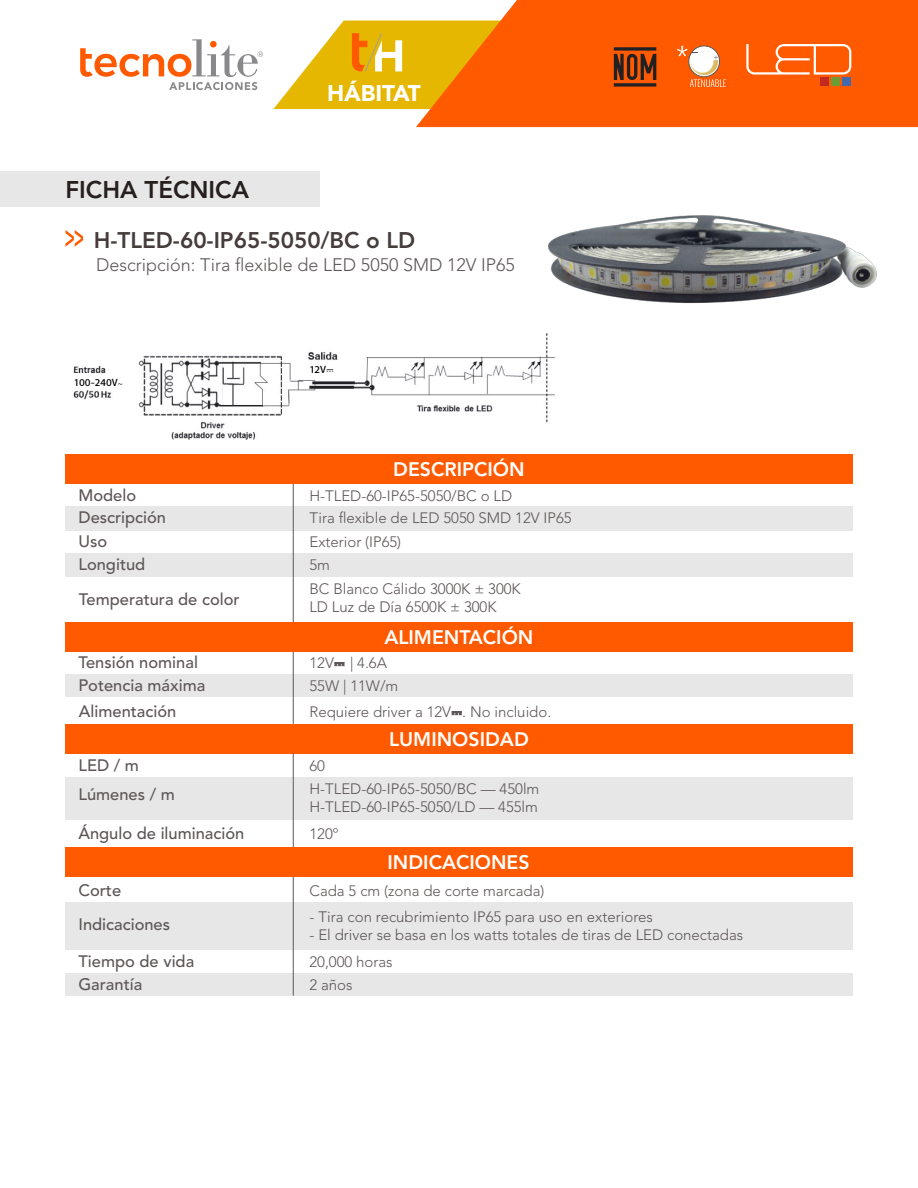
<style>
.page{position:relative;width:918px;height:1188px;background:#fff}
.page>*{position:absolute;margin:0;border:0;box-sizing:border-box;transform-origin:0 0}
.t1{font:800 24px "Avenir LT Std";color:#271e1e}
.t2{font:900 22.65px "Avenir LT Std";color:#fff}
.t3{font:800 22.5px "Avenir LT Std";color:#463c3c}
.t4{font:800 19.5px "Avenir LT Std";color:#fff}
.t5{font:300 18px "Avenir LT Std";color:#5d5656}
.t6{font:500 16.5px/23px "Avenir LT Std";color:#5d5656}
.t7{font:300 15px/18px "Avenir LT Std";color:#5d5656}
.t8{font:600 10.5px "Akagi";color:#000}
</style>
<div class="page">
<div style="left:0;top:171px;width:320px;height:36px;background:#e7e7e8"></div>
<svg style="left:65px;top:230px;width:18px;height:17px"></svg>
<div style="left:65px;top:507px;width:788px;height:24px;background:#e7e7e8"></div>
<div style="left:65px;top:554px;width:788px;height:23px;background:#e7e7e8"></div>
<svg style="left:335px;top:662px;width:9px;height:4px"></svg>
<svg style="left:452px;top:711px;width:10px;height:4px"></svg>
<div style="left:65px;top:454px;width:788px;height:30px;background:#ff5a00"></div>
<div style="left:65px;top:622px;width:788px;height:30px;background:#ff5a00"></div>
<div style="left:65px;top:724px;width:788px;height:29px;background:#ff5a00"></div>
<div style="left:65px;top:847px;width:787px;height:30px;background:#ff5a00"></div>
<div style="left:65px;top:675px;width:788px;height:22px;background:#e7e7e8"></div>
<div style="left:65px;top:973px;width:788px;height:23px;background:#e7e7e8"></div>
<div style="left:65px;top:777px;width:788px;height:43px;background:#e7e7e8"></div>
<div style="left:65px;top:902px;width:788px;height:48px;background:#e7e7e8"></div>
<hr style="left:293px;top:484px;width:1px;height:138px;background:#5d5656">
<hr style="left:293px;top:652px;width:1px;height:72px;background:#5d5656">
<hr style="left:293px;top:753px;width:1px;height:94px;background:#5d5656">
<hr style="left:293px;top:877px;width:1px;height:119px;background:#5d5656">
<img style="left:548px;top:215px;width:329px;height:89px">
<svg style="left:273px;top:21px;width:143px;height:88px"></svg>
<svg style="left:416px;top:0;width:502px;height:127px;background:#fc6709"></svg>
<div style="left:821px;top:77px;width:8px;height:9px;background:#c12a1f"></div>
<div style="left:832px;top:77px;width:8px;height:9px;background:#6e9d36"></div>
<div style="left:843px;top:77px;width:8px;height:9px;background:#456aab"></div>
<svg style="left:746px;top:44px;width:105px;height:31px;background:#ff7b34"></svg>
<svg style="left:677px;top:46px;width:49px;height:41px"></svg>
<svg style="left:80px;top:39px;width:183px;height:51px"></svg>
<img style="left:73px;top:334px;width:483px;height:106px">
<div style="left:304px;top:364px;width:44px;height:11px;background:#fff"></div>
<div style="left:71px;top:376px;width:59px;height:11px;background:#fff"></div>
<svg style="left:614px;top:47px;width:42px;height:40px;background:#853a14"></svg>
<h1 class="t1" style="left:65px;top:176px;width:185px">FICHA TÉCNICA</h1>
<h2 class="t2" style="left:327px;top:80px;width:95px">HÁBITAT</h2>
<h3 class="t3" style="left:94px;top:227px;width:323px">H-TLED-60-IP65-5050/BC o LD</h3>
<p class="t5" style="left:96px;top:254px;width:420px">Descripción: Tira flexible de LED 5050 SMD 12V IP65</p>
<p class="t8" style="left:74px;top:376px;width:45px">100-240V</p>
<p class="t6" style="left:78px;top:484px;width:89px">Modelo<br>Descripción</p>
<p class="t8" style="left:310px;top:363px;width:26px">12V⎓</p>
<h3 class="t4" style="left:393px;top:458px;width:133px">DESCRIPCIÓN</h3>
<p class="t7" style="left:309px;top:486px;width:204px">H-TLED-60-IP65-5050/BC o LD</p>
<p class="t7" style="left:309px;top:509px;width:264px">Tira flexible de LED 5050 SMD 12V IP65</p>
<p class="t6" style="left:78px;top:531px;width:30px">Uso</p>
<p class="t7" style="left:309px;top:533px;width:93px">Exterior (IP65)</p>
<p class="t6" style="left:78px;top:554px;width:68px">Longitud</p>
<p class="t7" style="left:309px;top:556px;width:22px">5m</p>
<p class="t6" style="left:79px;top:588px;width:162px">Temperatura de color</p>
<p class="t7" style="left:309px;top:580px;width:213px">BC Blanco Cálido 3000K ± 300K<br>LD Luz de Día 6500K ± 300K</p>
<h3 class="t4" style="left:384px;top:626px;width:151px">ALIMENTACIÓN</h3>
<p class="t6" style="left:78px;top:651px;width:121px">Tensión nominal</p>
<p class="t7" style="left:309px;top:654px;width:79px">12V⎓ | 4.6A</p>
<p class="t6" style="left:79px;top:700px;width:99px">Alimentación</p>
<p class="t7" style="left:309px;top:703px;width:243px">Requiere driver a 12V⎓. No incluido.</p>
<p class="t6" style="left:78px;top:675px;width:128px">Potencia máxima</p>
<p class="t7" style="left:309px;top:677px;width:90px">55W | 11W/m</p>
<p class="t6" style="left:78px;top:754px;width:62px">LED / m</p>
<p class="t7" style="left:309px;top:757px;width:17px">60</p>
<h3 class="t4" style="left:389px;top:727px;width:141px">LUMINOSIDAD</h3>
<p class="t6" style="left:78px;top:784px;width:98px">Lúmenes / m</p>
<p class="t7" style="left:309px;top:780px;width:231px">H-TLED-60-IP65-5050/BC — 450lm<br>H-TLED-60-IP65-5050/LD — 455lm</p>
<p class="t6" style="left:78px;top:822px;width:167px">Ángulo de iluminación</p>
<p class="t7" style="left:309px;top:825px;width:31px">120º</p>
<h3 class="t4" style="left:388px;top:851px;width:144px">INDICACIONES</h3>
<p class="t6" style="left:78px;top:879px;width:44px">Corte</p>
<p class="t7" style="left:309px;top:881px;width:236px">Cada 5 cm (zona de corte marcada)</p>
<p class="t6" style="left:78px;top:913px;width:93px">Indicaciones</p>
<p class="t7" style="left:309px;top:907px;width:345px">- Tira con recubrimiento IP65 para uso en exteriores</p>
<p class="t7" style="left:309px;top:925px;width:435px">- El driver se basa en los watts totales de tiras de LED conectadas</p>
<p class="t6" style="left:78px;top:950px;width:117px">Tiempo de vida<br>Garantía</p>
<p class="t7" style="left:309px;top:950px;width:85px;line-height:22.8px">20,000 horas<br>2 años</p>
</div>
